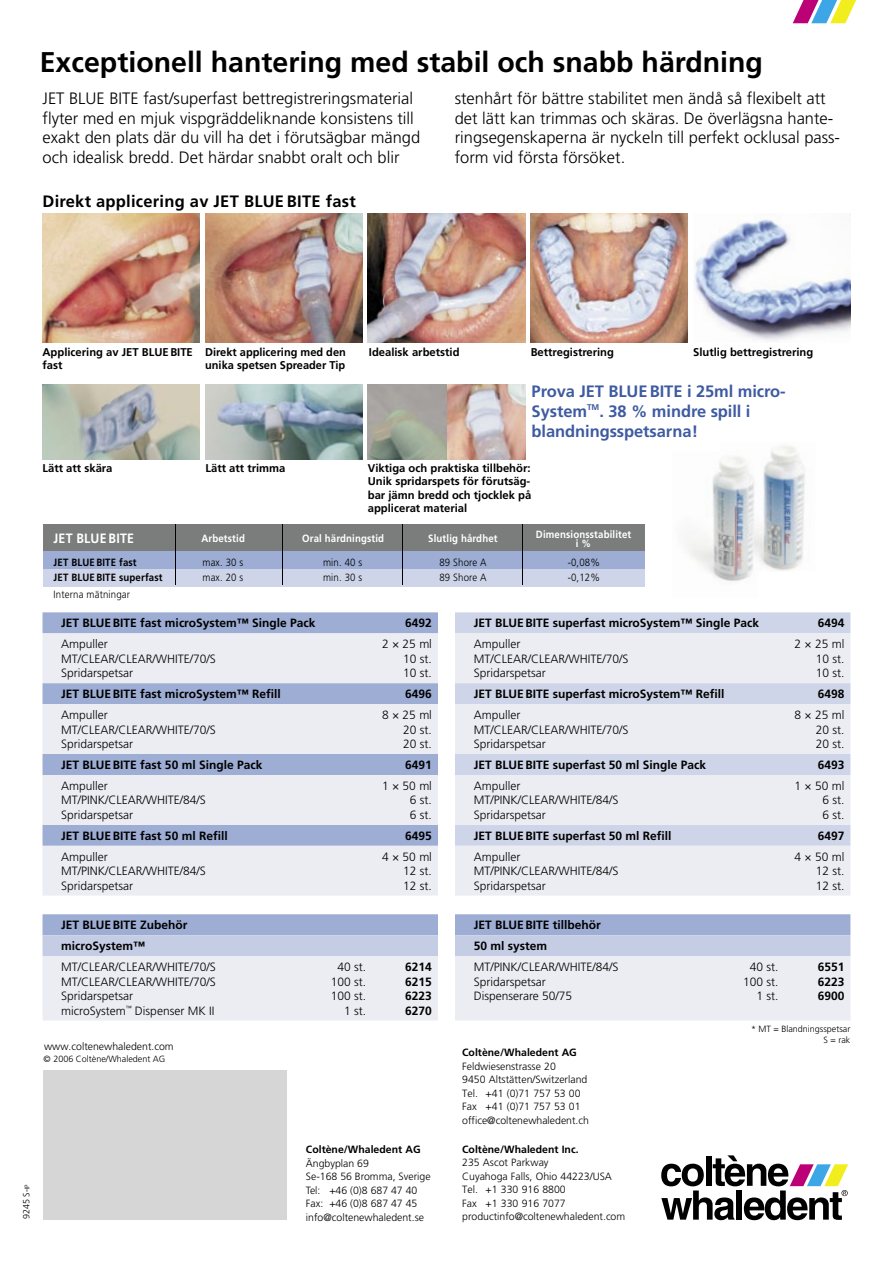
<style>
.page{position:relative;width:893px;height:1263px;background:#fff}
.page>*{position:absolute;margin:0;border:0;box-sizing:border-box;transform-origin:0 0}
.t1{font:700 28.5px "Frutiger";color:#000}
.t2{font:300 16.5px/19.8px "Frutiger";color:#000}
.t3{font:700 16.5px/19.8px "Frutiger";letter-spacing:-.005em;color:#3e5ba1}
.t4{font:700 16.5px "Frutiger";letter-spacing:.015em;color:#000}
.t5{font:700 13.5px "Frutiger";letter-spacing:.015em;color:#fff;scale:.92 1}
.t6{font:300 12px/14.4px "Frutiger";color:#000}
.t7{font:700 12px/14.4px "Frutiger";color:#000}
.t8{font:700 11.25px/13.5px "Frutiger";color:#000}
.t9{font:300 10.5px/13.5px "Frutiger";color:#000}
.t10{font:300 10.5px/15px "Frutiger";color:#000;scale:.92 1}
.t11{font:700 10.5px/9px "Frutiger";letter-spacing:.015em;color:#fff;text-align:center;scale:.92 1}
.t12{font:700 10.5px "Frutiger";color:#000}
.t13{font:700 10.5px/15px "Frutiger";color:#000;scale:.92 1}
.t14{font:300 9px/11.2px "Frutiger";color:#000;text-align:right}
.s1{font-size:6.75px}
</style>
<div class="page">
<img style="left:205px;top:214px;width:157px;height:129px">
<img style="left:43px;top:214px;width:157px;height:129px">
<img style="left:368px;top:214px;width:157px;height:129px">
<svg style="left:793px;top:0;width:63px;height:23px"></svg>
<svg style="left:661px;top:1155px;width:187px;height:65px"></svg>
<img style="left:530px;top:214px;width:158px;height:129px">
<img style="left:695px;top:219px;width:155px;height:122px">
<img style="left:43px;top:385px;width:157px;height:74px">
<img style="left:205px;top:385px;width:157px;height:74px">
<img style="left:368px;top:385px;width:157px;height:74px">
<img style="left:758px;top:445px;width:47px;height:126px">
<img style="left:713px;top:456px;width:41px;height:126px">
<div style="left:43px;top:552px;width:601px;height:17px;background:#9dadd4"></div>
<div style="left:43px;top:569px;width:601px;height:17px;background:#cfd5e8"></div>
<div style="left:43px;top:524px;width:601px;height:27px;background:#7b7c7c"></div>
<hr style="left:175px;top:524px;width:1px;height:61px;background:#000">
<hr style="left:283px;top:524px;width:1px;height:61px;background:#000">
<hr style="left:402px;top:524px;width:1px;height:61px;background:#000">
<hr style="left:522px;top:524px;width:1px;height:61px;background:#000">
<div style="left:43px;top:1070px;width:243px;height:150px;background:#d6d6d6"></div>
<div style="left:43px;top:612px;width:395px;height:21px;background:#9dadd4"></div>
<svg style="left:43px;top:633px;width:395px;height:262px;fill:#ecedf2"></svg>
<div style="left:455px;top:612px;width:395px;height:21px;background:#cfd5e8"></div>
<svg style="left:455px;top:633px;width:395px;height:262px;fill:#ecedf2"></svg>
<svg style="left:43px;top:914px;width:395px;height:106px"></svg>
<svg style="left:455px;top:914px;width:395px;height:106px"></svg>
<h1 class="t1" style="left:40px;top:46px;width:725px">Exceptionell hantering med stabil och snabb härdning</h1>
<h2 class="t2" style="left:43px;top:88px;width:379px">JET BLUE BITE fast/superfast bettregistreringsmaterial flyter med en mjuk vispgräddeliknande konsistens till exakt den plats där du vill ha det i förutsägbar mängd och idealisk bredd. Det härdar snabbt oralt och blir</h2>
<h2 class="t2" style="left:455px;top:88px;width:387px">stenhårt för bättre stabilitet men ändå så flexibelt att det lätt kan trimmas och skäras. De överlägsna hante&shy;ringsegenskaperna är nyckeln till perfekt ocklusal pass&shy;form vid första försöket.</h2>
<h2 class="t4" style="left:43px;top:191px;width:315px">Direkt applicering av JET BLUE BITE fast</h2>
<p class="t14" style="left:21px;top:1219px;width:36px;rotate:-90deg">9245 S-<span class="s1">IP</span></p>
<p class="t8" style="left:43px;top:345px;width:152px">Applicering av JET BLUEBITE fast</p>
<p class="t8" style="left:369px;top:345px;width:92px">Idealisk arbetstid</p>
<p class="t8" style="left:205px;top:345px;width:142px">Direkt applicering med den unika spetsen Spreader Tip</p>
<p class="t8" style="left:531px;top:345px;width:85px">Bettregistrering</p>
<p class="t8" style="left:693px;top:345px;width:122px">Slutlig bettregistrering</p>
<h2 class="t3" style="left:532px;top:382px;width:256px">Prova JET BLUEBITE i 25ml micro-<br>System<sup>TM</sup>. 38 % mindre spill i blandningsspetsarna!</h2>
<p class="t8" style="left:43px;top:461px;width:72px">Lätt att skära</p>
<p class="t8" style="left:206px;top:461px;width:82px">Lätt att trimma</p>
<p class="t8" style="left:368px;top:461px;width:165px;text-align:justify">Viktiga och praktiska tillbehör:<br>Unik spridarspets för förutsäg&shy;bar jämn bredd och tjocklek på applicerat material</p>
<p class="t5" style="left:54px;top:530px;width:89px">JET BLUE BITE</p>
<p class="t11" style="left:201px;top:533px;width:49px">Arbetstid</p>
<p class="t11" style="left:302px;top:533px;width:91px">Oral härdningstid</p>
<p class="t11" style="left:428px;top:533px;width:77px">Slutlig hårdhet</p>
<p class="t11" style="left:536px;top:530px;width:105px">Dimensionsstabilitet i %</p>
<p class="t10" style="left:202px;top:555px;width:46px">max. 30 s max. 20 s</p>
<p class="t10" style="left:323px;top:555px;width:44px">min. 40 s min. 30 s</p>
<p class="t10" style="left:439px;top:555px;width:53px">89 Shore A<br>89 Shore A</p>
<p class="t10" style="left:568px;top:555px;width:37px">-0,08% -0,12%</p>
<p class="t10" style="left:54px;top:587px;width:85px">Interna mätningar</p>
<p class="t13" style="left:54px;top:554px;width:120px">JET BLUE BITE fast<br>JET BLUE BITE superfast</p>
<p class="t7" style="left:61px;top:616px;width:256px">JET BLUEBITE fast microSystem™ Single Pack</p>
<p class="t7" style="left:405px;top:616px;width:28px">6492</p>
<p class="t6" style="left:61px;top:637px;width:156px">Ampuller<br>MT/CLEAR/CLEAR/WHITE/70/S<br>Spridarspetsar</p>
<p class="t6" style="left:403px;top:637px;width:30px;text-align:justify;text-indent:-21px">2 × 25 ml 10 st.<br>10 st.</p>
<p class="t7" style="left:61px;top:687px;width:221px">JET BLUEBITE fast microSystem™ Refill</p>
<p class="t7" style="left:405px;top:687px;width:28px">6496</p>
<p class="t6" style="left:61px;top:708px;width:156px">Ampuller<br>MT/CLEAR/CLEAR/WHITE/70/S<br>Spridarspetsar</p>
<p class="t6" style="left:403px;top:708px;width:30px;text-align:justify;text-indent:-21px">8 × 25 ml 20 st.<br>20 st.</p>
<p class="t7" style="left:61px;top:758px;width:203px">JET BLUEBITE fast 50 ml Single Pack</p>
<p class="t7" style="left:405px;top:758px;width:28px">6491</p>
<p class="t6" style="left:61px;top:779px;width:146px">Ampuller<br>MT/PINK/CLEAR/WHITE/84/S<br>Spridarspetsar</p>
<p class="t6" style="left:410px;top:779px;width:24px;text-align:justify;text-indent:-28px">1 × 50 ml 6 st.<br>6 st.</p>
<p class="t7" style="left:61px;top:828px;width:168px">JET BLUEBITE fast 50 ml Refill</p>
<p class="t7" style="left:405px;top:828px;width:28px">6495</p>
<p class="t6" style="left:61px;top:850px;width:146px">Ampuller<br>MT/PINK/CLEAR/WHITE/84/S<br>Spridarspetsar</p>
<p class="t6" style="left:403px;top:850px;width:30px;text-align:justify;text-indent:-21px">4 × 50 ml 12 st.<br>12 st.</p>
<p class="t7" style="left:61px;top:915px;width:128px;line-height:21px">JET BLUEBITE Zubehör microSystem™</p>
<p class="t6" style="left:61px;top:960px;width:156px">MT/CLEAR/CLEAR/WHITE/70/S<br>MT/CLEAR/CLEAR/WHITE/70/S<br>Spridarspetsar<br>microSystem<sup>™</sup> Dispenser MK II</p>
<p class="t6" style="left:331px;top:960px;width:37px;text-align:right">40 st.<br>100 st.<br>100 st.<br>1 st.</p>
<p class="t7" style="left:405px;top:960px;width:28px;text-align:justify">6214<br>6215<br>6223<br>6270</p>
<p class="t9" style="left:44px;top:1039px;width:131px">www.coltenewhaledent.com</p>
<p class="t14" style="left:44px;top:1053px;width:123px">© 2006 Coltène/Whaledent AG</p>
<p class="t12" style="left:306px;top:1143px;width:116px">Coltène/Whaledent AG</p>
<p class="t9" style="left:306px;top:1156px;width:126px">Ängbyplan 69<br>Se-168 56 Bromma, Sverige<br>Tel: +46 (0)8 687 47 40<br>Fax: +46 (0)8 687 47 45 info@coltenewhaledent.se</p>
<p class="t7" style="left:474px;top:616px;width:287px">JET BLUEBITE superfast microSystem™ Single Pack</p>
<p class="t7" style="left:818px;top:616px;width:28px">6494</p>
<p class="t6" style="left:474px;top:637px;width:156px">Ampuller<br>MT/CLEAR/CLEAR/WHITE/70/S<br>Spridarspetsar</p>
<p class="t6" style="left:816px;top:637px;width:30px;text-align:justify;text-indent:-21px">2 × 25 ml 10 st.<br>10 st.</p>
<p class="t7" style="left:474px;top:687px;width:252px">JET BLUEBITE superfast microSystem™ Refill</p>
<p class="t7" style="left:818px;top:687px;width:28px">6498</p>
<p class="t6" style="left:474px;top:708px;width:156px">Ampuller<br>MT/CLEAR/CLEAR/WHITE/70/S<br>Spridarspetsar</p>
<p class="t6" style="left:816px;top:708px;width:30px;text-align:justify;text-indent:-21px">8 × 25 ml 20 st.<br>20 st.</p>
<p class="t7" style="left:474px;top:758px;width:234px">JET BLUEBITE superfast 50 ml Single Pack</p>
<p class="t7" style="left:818px;top:758px;width:28px">6493</p>
<p class="t6" style="left:474px;top:779px;width:146px">Ampuller<br>MT/PINK/CLEAR/WHITE/84/S<br>Spridarspetsar</p>
<p class="t6" style="left:822px;top:779px;width:24px;text-align:justify;text-indent:-28px">1 × 50 ml 6 st.<br>6 st.</p>
<p class="t7" style="left:474px;top:828px;width:199px">JET BLUEBITE superfast 50 ml Refill</p>
<p class="t7" style="left:818px;top:828px;width:28px">6497</p>
<p class="t6" style="left:474px;top:850px;width:146px">Ampuller<br>MT/PINK/CLEAR/WHITE/84/S<br>Spridarspetsar</p>
<p class="t6" style="left:816px;top:850px;width:30px;text-align:justify;text-indent:-21px">4 × 50 ml 12 st.<br>12 st.</p>
<p class="t7" style="left:474px;top:915px;width:129px;line-height:21px">JET BLUEBITE tillbehör<br>50 ml system</p>
<p class="t6" style="left:474px;top:960px;width:146px">MT/PINK/CLEAR/WHITE/84/S<br>Spridarspetsar<br>Dispenserare 50/75</p>
<p class="t6" style="left:743px;top:960px;width:37px;text-align:right">40 st.<br>100 st.<br>1 st.</p>
<p class="t7" style="left:818px;top:960px;width:28px;text-align:justify">6551<br>6223<br>6900</p>
<p class="t12" style="left:462px;top:1046px;width:116px">Coltène/Whaledent AG</p>
<p class="t9" style="left:462px;top:1059px;width:128px">Feldwiesenstrasse 20<br>9450 Altstätten/Switzerland<br>Tel. +41 (0)71 757 53 00<br>Fax +41 (0)71 757 53 01 office@coltenewhaledent.ch</p>
<p class="t12" style="left:462px;top:1143px;width:118px">Coltène/Whaledent Inc.</p>
<p class="t9" style="left:462px;top:1156px;width:165px">235 Ascot Parkway<br>Cuyahoga Falls, Ohio 44223/USA<br>Tel. +1 330 916 8800<br>Fax +1 330 916 7077 productinfo@coltenewhaledent.com</p>
<p class="t14" style="left:751px;top:1023px;width:101px">* MT = Blandningsspetsar<br>S = rak</p>
</div>
